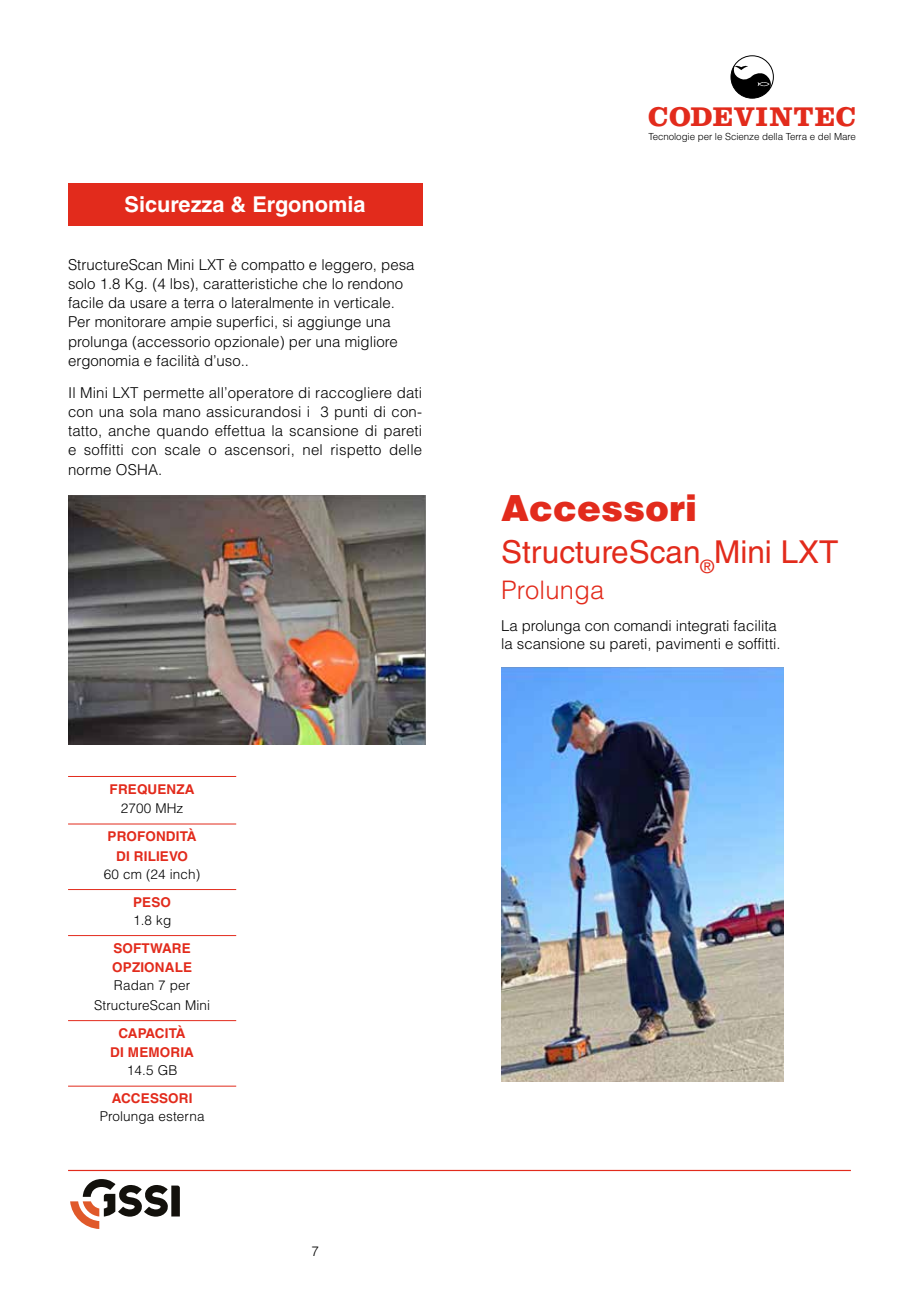
<style>
.page{position:relative;width:919px;height:1289px;background:#fff}
.page>*{position:absolute;margin:0;border:0;box-sizing:border-box;transform-origin:0 0}
.t1{font:900 36px "Helvetica LT Std";color:#e22b1c}
.t2{font:31.5px "Helvetica LT Std";color:#e22b1c}
.t3{font:700 28.05px "Clarendon LT Std";letter-spacing:.03em;color:#e22b1c}
.t4{font:300 25.5px "Helvetica LT Std";letter-spacing:.01em;color:#e22b1c}
.t5{font:700 21.75px "Helvetica LT Std";color:#fff}
.t6{font:300 15px/19.2px "Helvetica LT Std";color:#000}
.t7{font:700 13.5px/19.5px "Helvetica LT Std";letter-spacing:.01em;color:#e22b1c;text-align:center}
.t8{font:300 13.5px/19.5px "Helvetica LT Std";letter-spacing:.01em;color:#000;text-align:center}
.t9{font:300 9.75px "Helvetica LT Std";letter-spacing:-.005em;color:#000}
</style>
<div class="page">
<img style="left:501px;top:667px;width:282px;height:414px">
<hr style="left:68px;top:776px;width:168px;height:1px;background:#e22b1c">
<hr style="left:68px;top:823px;width:168px;height:1px;background:#e22b1c">
<hr style="left:68px;top:889px;width:168px;height:1px;background:#e22b1c">
<hr style="left:68px;top:935px;width:168px;height:1px;background:#e22b1c">
<hr style="left:68px;top:1020px;width:168px;height:1px;background:#e22b1c">
<hr style="left:68px;top:1085px;width:168px;height:1px;background:#e22b1c">
<svg style="left:732px;top:56px;width:41px;height:42px"></svg>
<div style="left:730px;top:55px;width:43px;height:44px;border:1px solid #000;border-radius:50%"></div>
<div style="left:68px;top:183px;width:354px;height:42px;background:#e22b1c"></div>
<img style="left:68px;top:495px;width:357px;height:250px">
<svg style="left:70px;top:1179px;width:110px;height:49px"></svg>
<hr style="left:68px;top:1169px;width:782px;height:1px;background:#e22b1c">
<h3 class="t5" style="left:124px;top:191px;width:242px">Sicurezza &amp; Ergonomia</h3>
<p class="t6" style="left:68px;top:255px;width:348px">StructureScan Mini LXT è compatto e leggero, pesa solo 1.8 Kg. (4 lbs), caratteristiche che lo rendono facile da usare a terra o lateralmente in verticale.<br>Per monitorare ampie superfici, si aggiunge una prolunga (accessorio opzionale) per una migliore ergonomia e facilità d’uso..</p>
<p class="t6" style="left:68px;top:382px;width:355px;text-align:justify">Il Mini LXT permette all’operatore di raccogliere dati con una sola mano assicurandosi i 3 punti di con&shy;tatto, anche quando effettua la scansione di pareti e soffitti con scale o ascensori, nel rispetto delle norme OSHA.</p>
<p class="t7" style="left:110px;top:779px;width:86px">FREQUENZA</p>
<p class="t8" style="left:121px;top:798px;width:64px">2700 MHz</p>
<p class="t7" style="left:108px;top:826px;width:90px">PROFONDITÀ<br>DI RILIEVO</p>
<p class="t8" style="left:104px;top:864px;width:98px">60 cm (24 inch)</p>
<p class="t7" style="left:133px;top:892px;width:39px">PESO</p>
<p class="t8" style="left:133px;top:910px;width:40px">1.8 kg</p>
<p class="t7" style="left:112px;top:938px;width:81px;text-align:left">SOFTWARE<br>OPZIONALE</p>
<p class="t8" style="left:94px;top:975px;width:118px">Radan 7 per<br>StructureScan Mini</p>
<p class="t7" style="left:110px;top:1023px;width:85px">CAPACITÀ<br>DI MEMORIA</p>
<p class="t8" style="left:127px;top:1060px;width:52px">14.5 GB</p>
<p class="t7" style="left:112px;top:1088px;width:82px">ACCESSORI</p>
<p class="t8" style="left:100px;top:1106px;width:106px">Prolunga esterna</p>
<p class="t8" style="left:311px;top:1241px;width:9px">7</p>
<h3 class="t3" style="left:648px;top:100px;width:209px">CODEVINTEC</h3>
<p class="t9" style="left:648px;top:130px;width:209px">Tecnologie per le Scienze della Terra e del Mare</p>
<h1 class="t1" style="left:501px;top:484px;width:198px">Accessori</h1>
<h2 class="t2" style="left:501px;top:533px;width:339px">StructureScan<sub>®</sub>Mini LXT</h2>
<h3 class="t4" style="left:501px;top:574px;width:105px">Prolunga</h3>
<p class="t6" style="left:501px;top:615px;width:281px;line-height:18.8px">La prolunga con comandi integrati facilita la scansione su pareti, pavimenti e soffitti.</p>
</div>
